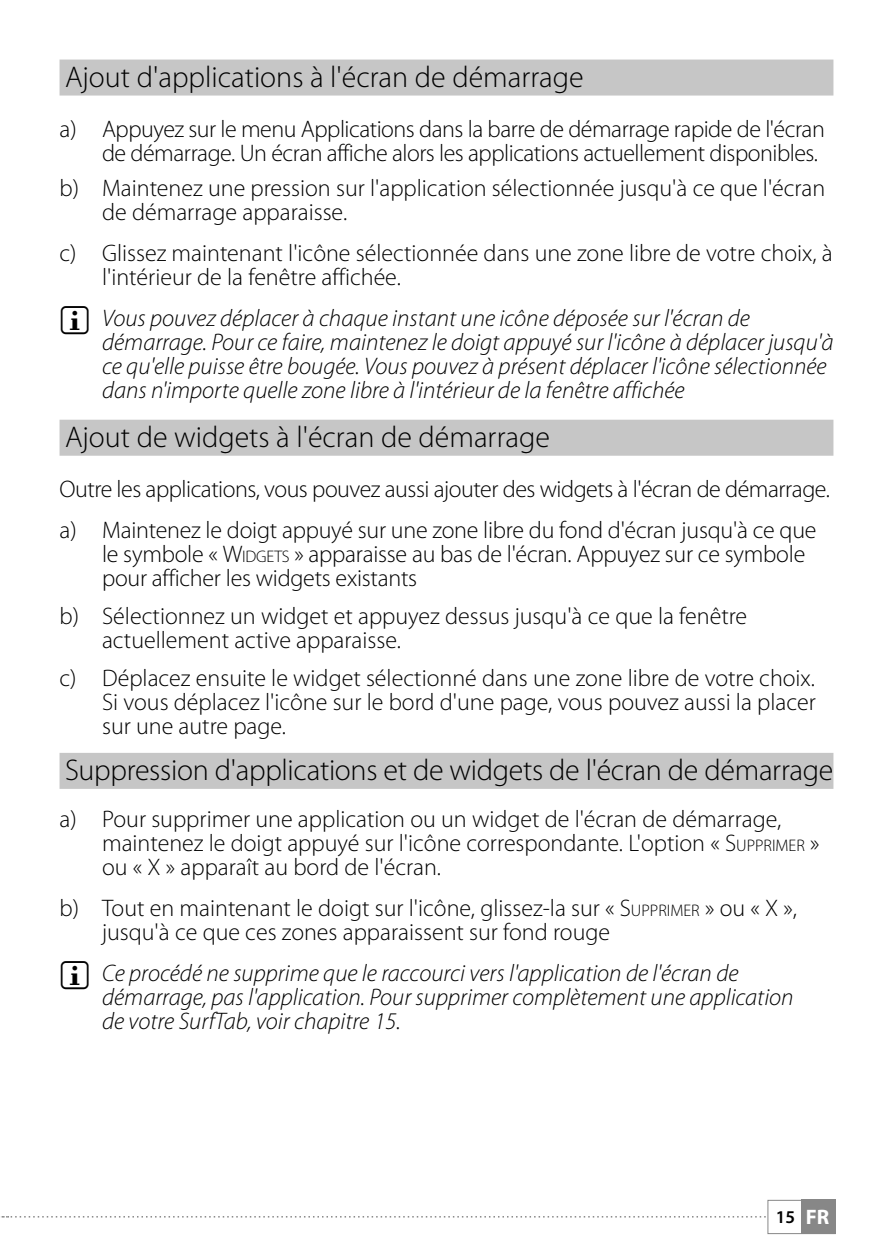
<style>
.page{position:relative;width:893px;height:1259px;background:#fff}
.page>*{position:absolute;margin:0;border:0;box-sizing:border-box;transform-origin:0 0}
.t1{font:300 30px "Myriad Pro";color:#000}
.t2{font:300 24px/24px "Myriad Pro";color:#000}
.t3{font:italic 300 24px/24px "Myriad Pro";color:#000}
.t4{font:300 24px/24px "Myriad Pro";letter-spacing:-.02em;color:#000;text-align:right}
.t5{font:600 18px "Myriad Pro";color:#000}
.s1{font-style:inherit}
.s2{font-size:16.8px}
.s3{font-weight:700;font-size:21px;color:#fff}
</style>
<div class="page">
<div style="left:801px;top:1200px;width:35px;height:34px;background:#878787"></div>
<div style="left:767px;top:1200px;width:69px;height:34px;border:1px solid #878787"></div>
<svg style="left:1px;top:1216px;width:765px;height:1px"></svg>
<div style="left:60px;top:60px;width:773px;height:36px;background:#c6c6c6"></div>
<div style="left:60px;top:420px;width:773px;height:36px;background:#c6c6c6"></div>
<div style="left:60px;top:753px;width:773px;height:36px;background:#c6c6c6"></div>
<p class="t1" style="left:65px;top:61px;width:520px">Ajout d'applications à l'écran de démarrage</p>
<p class="t4" style="left:60px;top:117px;width:767px">a) Appuyez sur le menu Applications dans la barre de démarrage rapide de l'écran de démarrage. Un écran affiche alors les applications actuellement disponibles.</p>
<p class="t2" style="left:102px;top:176px;width:725px;text-indent:-43px">b) Maintenez une pression sur l'application sélectionnée jusqu'à ce que l'écran de démarrage apparaisse.</p>
<p class="t2" style="left:102px;top:241px;width:732px;text-indent:-43px">c) Glissez maintenant l'icône sélectionnée dans une zone libre de votre choix, à l'intérieur de la fenêtre affichée.</p>
<p class="t3" style="left:102px;top:306px;width:733px">Vous pouvez déplacer à chaque instant une icône déposée sur l'écran de démarrage. Pour ce faire, maintenez le doigt appuyé sur l'icône à déplacer jusqu'à ce qu'elle puisse être bougée. Vous pouvez à présent déplacer l'icône sélectionnée dans n'importe quelle zone libre à l'intérieur de la fenêtre affichée</p>
<p class="t1" style="left:65px;top:421px;width:486px">Ajout de widgets à l'écran de démarrage</p>
<p class="t4" style="left:60px;top:468px;width:772px;line-height:41.1px;text-align:left">Outre les applications, vous pouvez aussi ajouter des widgets à l'écran de démarrage. a) Maintenez le doigt appuyé sur une zone libre du fond d'écran jusqu'à ce que</p>
<p class="t2" style="left:102px;top:542px;width:705px">le symbole « <span class="s1">W</span><span class="s2">IDGETS</span> » apparaisse au bas de l'écran. Appuyez sur ce symbole pour afficher les widgets existants</p>
<p class="t2" style="left:102px;top:604px;width:647px;text-indent:-43px">b) Sélectionnez un widget et appuyez dessus jusqu'à ce que la fenêtre actuellement active apparaisse.</p>
<p class="t2" style="left:102px;top:666px;width:715px;text-align:justify;text-indent:-43px">c) Déplacez ensuite le widget sélectionné dans une zone libre de votre choix.<br>Si vous déplacez l'icône sur le bord d'une page, vous pouvez aussi la placer sur une autre page.</p>
<p class="t1" style="left:65px;top:754px;width:770px">Suppression d'applications et de widgets de l'écran de démarrage</p>
<p class="t2" style="left:102px;top:807px;width:719px;text-indent:-43px">a) Pour supprimer une application ou un widget de l'écran de démarrage, maintenez le doigt appuyé sur l'icône correspondante. L'option « <span class="s1">S</span><span class="s2">UPPRIMER</span> » ou « <span class="s1">X</span> » apparaît au bord de l'écran.</p>
<p class="t2" style="left:102px;top:896px;width:696px;text-indent:-43px">b) Tout en maintenant le doigt sur l'icône, glissez-la sur « <span class="s1">S</span><span class="s2">UPPRIMER</span> » ou « <span class="s1">X</span> », jusqu'à ce que ces zones apparaissent sur fond rouge</p>
<p class="t3" style="left:102px;top:961px;width:693px">Ce procédé ne supprime que le raccourci vers l'application de l'écran de démarrage, pas l'application. Pour supprimer complètement une application de votre SurfTab, voir chapitre 15.</p>
<p class="t5" style="left:776px;top:1206px;width:55px">15 <span class="s3">FR</span></p>
</div>
